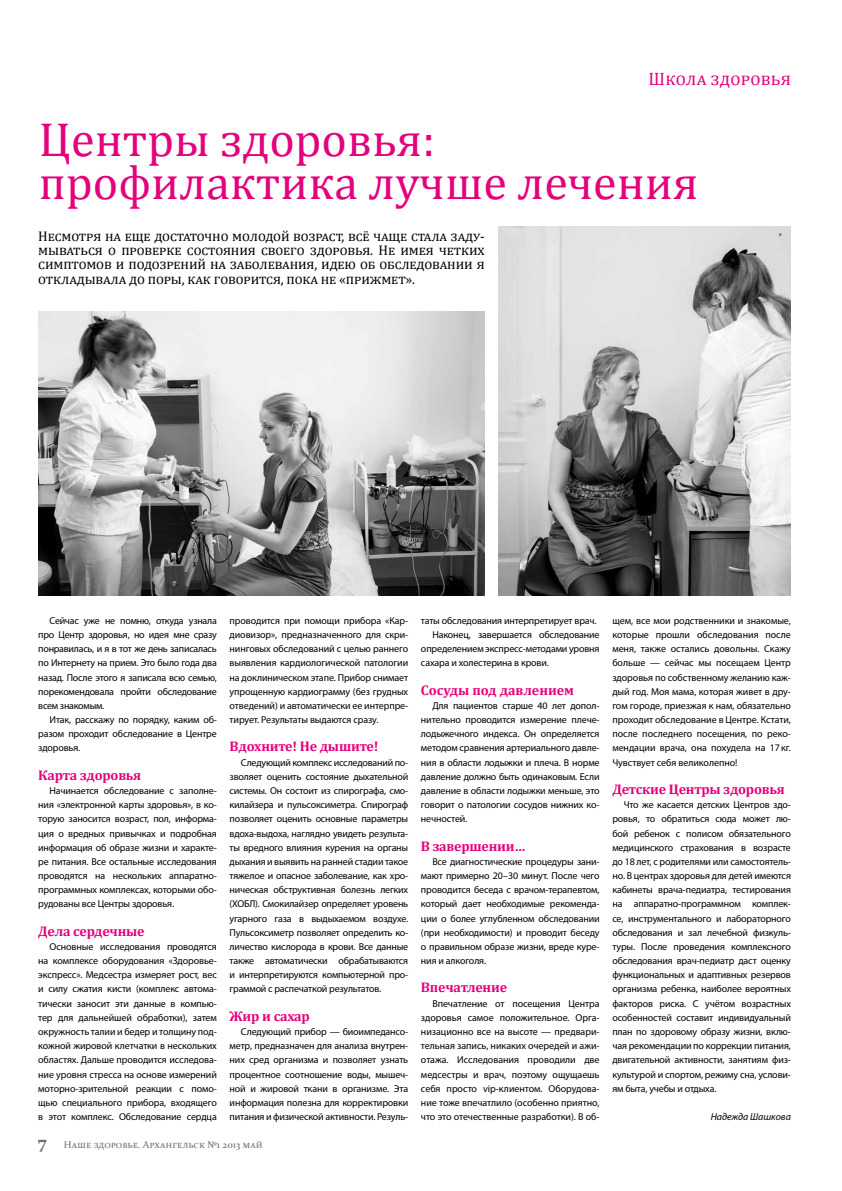
<style>
.page{position:relative;width:842px;height:1191px;background:#fff}
.page>*{position:absolute;margin:0;border:0;box-sizing:border-box;transform-origin:0 0}
.t1{font:48px/42.5px "Cambria";color:#e5007c}
.t2{font:18px "Cambria";color:#e5007c}
.t3{font:14px/14.2px "Cambria";letter-spacing:.045em;color:#000;text-align:justify}
.t4{font:700 14px "Cambria";letter-spacing:-.015em;color:#e5007c}
.t5{font:10px/14.2px "Myriad Pro";letter-spacing:-.015em;color:#000;text-align:justify}
.t6{font:10px "Constantia";color:#6e6e6e}
.t7{font:italic 10px "Myriad Pro";color:#000}
.s1{font-weight:700;font-size:18px}
</style>
<div class="page">
<img style="left:38px;top:312px;width:447px;height:283px">
<img style="left:498px;top:227px;width:293px;height:368px">
<h2 class="t2" style="left:648px;top:68px;width:144px">Школа здоровья</h2>
<h1 class="t1" style="left:39px;top:118px;width:661px">Центры здоровья: профилактика лучше лечения</h1>
<p class="t3" style="left:38px;top:229px;width:448px">Несмотря на еще достаточно молодой возраст, всё чаще стала заду&shy;мываться о проверке состояния своего здоровья. Не имея четких симптомов и подозрений на заболевания, идею об обследовании я откладывала до поры, как говорится, пока не «прижмет».</p>
<p class="t5" style="left:38px;top:613px;width:180px;text-indent:11px">Сейчас уже не помню, откуда узнала про Центр здоровья, но идея мне сразу понравилась, и я в тот же день записалась по Интернету на прием. Это было года два назад. После этого я записала всю семью, порекомендовала пройти обследование всем знакомым.</p>
<p class="t5" style="left:38px;top:712px;width:180px;text-indent:11px">Итак, расскажу по порядку, каким об&shy;разом проходит обследование в Центре здоровья.</p>
<h3 class="t4" style="left:38px;top:766px;width:105px">Карта здоровья</h3>
<p class="t5" style="left:38px;top:783px;width:180px;text-indent:11px">Начинается обследование с заполне&shy;ния «электронной карты здоровья», в ко&shy;торую заносится возраст, пол, информа&shy;ция о вредных привычках и подробная информация об образе жизни и характе&shy;ре питания. Все остальные исследования проводятся на нескольких аппаратно&shy;программных комплексах, которыми обо&shy;рудованы все Центры здоровья.</p>
<h3 class="t4" style="left:38px;top:922px;width:108px">Дела сердечные</h3>
<p class="t5" style="left:38px;top:939px;width:180px;text-indent:11px">Основные исследования проводятся на комплексе оборудования «Здоровье&shy;экспресс». Медсестра измеряет рост, вес и силу сжатия кисти (комплекс автома&shy;тически заносит эти данные в компью&shy;тер для дальнейшей обработки), затем окружность талии и бедер и толщину под&shy;кожной жировой клетчатки в нескольких областях. Дальше проводится исследова&shy;ние уровня стресса на основе измерений моторно-зрительной реакции с помо&shy;щью специального прибора, входящего в этот комплекс. Обследование сердца</p>
<p class="t5" style="left:230px;top:613px;width:180px">проводится при помощи прибора «Кар&shy;диовизор», предназначенного для скри&shy;нинговых обследований с целью раннего выявления кардиологической патологии на доклиническом этапе. Прибор снимает упрощенную кардиограмму (без грудных отведений) и автоматически ее интерпре&shy;тирует. Результаты выдаются сразу.</p>
<h3 class="t4" style="left:230px;top:738px;width:150px">Вдохните! Не дышите!</h3>
<p class="t5" style="left:230px;top:755px;width:180px;text-indent:11px">Следующий комплекс исследований по&shy;зволяет оценить состояние дыхательной системы. Он состоит из спирографа, смо&shy;килайзера и пульсоксиметра. Спирограф позволяет оценить основные параметры вдоха-выдоха, наглядно увидеть результа&shy;ты вредного влияния курения на органы дыхания и выявить на ранней стадии такое тяжелое и опасное заболевание, как хро&shy;ническая обструктивная болезнь легких (ХОБЛ</p>
<p class="t5" style="left:230px;top:896px;width:180px;text-indent:26px">). Смокилайзер определяет уровень угарного газа в выдыхаемом воздухе.<br>Пульсоксиметр позволяет определить ко&shy;личество кислорода в крови. Все данные также автоматически обрабатываются и интерпретируются компьютерной про&shy;граммой с распечаткой результатов.</p>
<h3 class="t4" style="left:230px;top:1007px;width:82px">Жир и сахар</h3>
<p class="t5" style="left:230px;top:1024px;width:180px;text-indent:11px">Следующий прибор — биоимпедансо&shy;метр, предназначен для анализа внутрен&shy;них сред организма и позволяет узнать процентное соотношение воды, мышеч&shy;ной и жировой ткани в организме. Эта информация полезна для корректировки питания и физической активности. Резуль-</p>
<p class="t6" style="left:38px;top:1138px;width:226px"><span class="s1">7</span> Наше здоровье. Архангельск №1 2013 май</p>
<p class="t5" style="left:421px;top:613px;width:177px">таты обследования интерпретирует врач.</p>
<p class="t5" style="left:432px;top:627px;width:169px">Наконец, завершается обследование</p>
<p class="t5" style="left:421px;top:641px;width:180px">определением экспресс-методами уровня</p>
<p class="t5" style="left:421px;top:656px;width:129px">сахара и холестерина в крови.</p>
<h3 class="t4" style="left:421px;top:681px;width:155px">Сосуды под давлением</h3>
<p class="t5" style="left:421px;top:698px;width:180px;text-indent:11px">Для пациентов старше 40 лет допол&shy;нительно проводится измерение плече&shy;лодыжечного индекса. Он определяется методом сравнения артериального давле&shy;ния в области лодыжки и плеча. В норме давление должно быть одинаковым. Если давление в области лодыжки меньше, это говорит о патологии сосудов нижних ко&shy;нечностей.</p>
<h3 class="t4" style="left:421px;top:837px;width:106px">В завершении…</h3>
<p class="t5" style="left:421px;top:854px;width:180px;text-indent:11px">Все диагностические процедуры зани&shy;мают примерно 20–30 минут. После чего проводится беседа с врачом-терапевтом, который дает необходимые рекоменда&shy;ции о более углубленном обследовании (при необходимости) и проводит беседу о правильном образе жизни, вреде куре&shy;ния и алкоголя.</p>
<h3 class="t4" style="left:421px;top:979px;width:88px">Впечатление</h3>
<p class="t5" style="left:421px;top:996px;width:180px;text-indent:11px">Впечатление от посещения Центра здоровья самое положительное. Орга&shy;низационно все на высоте — предвари&shy;тельная запись, никаких очередей и ажи&shy;отажа. Исследования проводили две медсестры и врач, поэтому ощущаешь себя просто vip-клиентом. Оборудова&shy;ние тоже впечатлило (особенно приятно, что это отечественные разработки). В об-</p>
<p class="t5" style="left:612px;top:613px;width:180px">щем, все мои родственники и знакомые, которые прошли обследования после меня, также остались довольны. Скажу больше — сейчас мы посещаем Центр здоровья по собственному желанию каж&shy;дый год. Моя мама, которая живет в дру&shy;гом городе, приезжая к нам, обязательно проходит обследование в Центре. Кстати, после последнего посещения, по реко&shy;мендации врача, она похудела на 17кг.<br>Чувствует себя великолепно!</p>
<h3 class="t4" style="left:612px;top:780px;width:174px">Детские Центры здоровья</h3>
<p class="t5" style="left:612px;top:797px;width:180px;text-indent:11px">Что же касается детских Центров здо&shy;ровья, то обратиться сюда может лю&shy;бой ребенок с полисом обязательного медицинского страхования в возрасте до 18 лет, с родителями или самостоятель&shy;но. В центрах здоровья для детей имеются кабинеты врача-педиатра, тестирования на аппаратно-программном комплек&shy;се, инструментального и лабораторного обследования и зал лечебной физкуль&shy;туры. После проведения комплексного обследования врач-педиатр даст оценку функциональных и адаптивных резервов организма ребенка, наиболее вероятных факторов риска. С учётом возрастных особенностей составит индивидуальный план по здоровому образу жизни, вклю&shy;чая рекомендации по коррекции питания, двигательной активности, занятиям физ&shy;культурой и спортом, режиму сна, услови&shy;ям быта, учебы и отдыха.</p>
<p class="t7" style="left:711px;top:1110px;width:82px">Надежда Шашкова</p>
</div>
